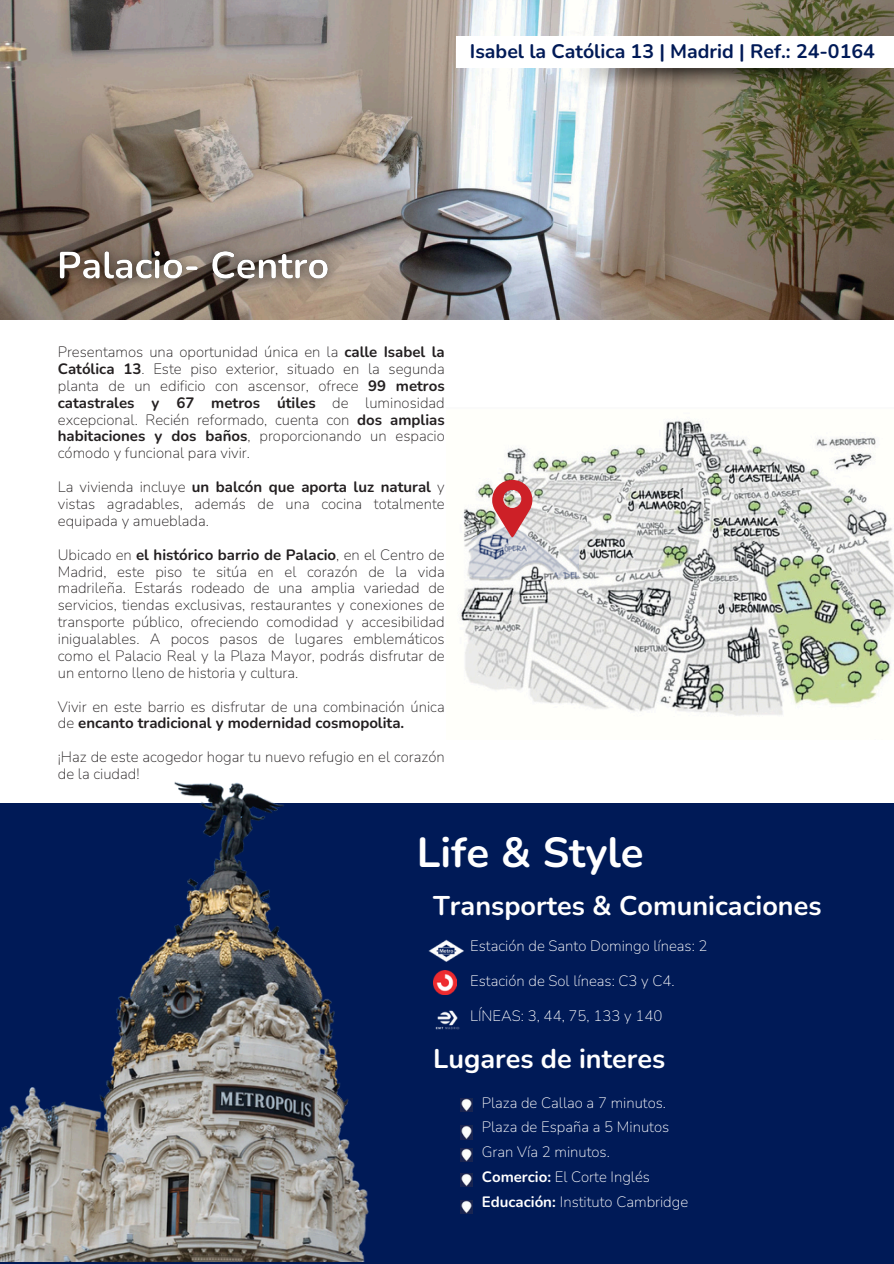
<style>
.page{position:relative;width:894px;height:1264px;background:#fff}
.page>*{position:absolute;margin:0;border:0;box-sizing:border-box;transform-origin:0 0}
.t1{font:700 42px "Nunito";color:#fff}
.t2{font:700 27px "Nunito";color:#fff}
.t3{font:700 19.5px "Nunito";color:#001a57}
.t4{font:200 15px/16.8px "Nunito";color:#231f20;text-align:justify}
.t5{font:200 15px "Nunito";color:#fff}
.s1{font-weight:700}
</style>
<div class="page">
<div style="left:0;top:802px;width:893px;height:461px;background:#001a57"></div>
<svg style="left:460px;top:1098px;width:12px;height:13px"></svg>
<svg style="left:460px;top:1148px;width:12px;height:13px"></svg>
<svg style="left:460px;top:1125px;width:12px;height:13px"></svg>
<svg style="left:460px;top:1173px;width:12px;height:13px"></svg>
<svg style="left:460px;top:1200px;width:12px;height:13px"></svg>
<img style="left:0;top:0;width:893px;height:320px">
<div style="left:456px;top:37px;width:437px;height:31px;background:#fff"></div>
<img style="left:572px;top:68px;width:310px;height:20px">
<img style="left:42px;top:234px;width:302px;height:65px">
<img style="left:460px;top:420px;width:433px;height:296px">
<img style="left:462px;top:509px;width:116px;height:75px">
<svg style="left:492px;top:480px;width:40px;height:58px;background:#cd7173"></svg>
<img style="left:433px;top:970px;width:23px;height:24px">
<img style="left:435px;top:1010px;width:25px;height:20px">
<img style="left:428px;top:939px;width:36px;height:23px">
<img style="left:0;top:781px;width:381px;height:480px">
<p class="t3" style="left:470px;top:38px;width:406px">Isabel la Católica 13 | Madrid | Ref.: 24-0164</p>
<p class="t4" style="left:58px;top:344px;width:388px">Presentamos una oportunidad única en la <span class="s1">calle Isabel la Católica 13</span>. Este piso exterior, situado en la segunda planta de un edificio con ascensor, ofrece <span class="s1">99 metros catastrales y 67 metros útiles</span> de luminosidad excepcional. Recién reformado, cuenta con <span class="s1">dos amplias habitaciones y dos baños</span>, proporcionando un espacio cómodo y funcional para vivir.</p>
<p class="t4" style="left:58px;top:479px;width:388px">La vivienda incluye <span class="s1">un balcón que aporta luz natural</span> y vistas agradables, además de una cocina totalmente equipada y amueblada.</p>
<h3 class="t4" style="left:58px;top:546px;width:388px">Ubicado en <span class="s1">el histórico barrio de Palacio</span>, en el Centro de Madrid, este piso te sitúa en el corazón de la vida madrileña. Estarás rodeado de una amplia variedad de servicios, tiendas exclusivas, restaurantes y conexiones de transporte público, ofreciendo comodidad y accesibilidad inigualables. A pocos pasos de lugares emblemáticos como el Palacio Real y la Plaza Mayor, podrás disfrutar de un entorno lleno de historia y cultura.</h3>
<p class="t4" style="left:58px;top:698px;width:388px">Vivir en este barrio es disfrutar de una combinación única de <span class="s1">encanto tradicional y modernidad cosmopolita.</span></p>
<p class="t4" style="left:58px;top:749px;width:388px">¡Haz de este acogedor hogar tu nuevo refugio en el corazón de la ciudad!</p>
<p class="t1" style="left:417px;top:824px;width:228px">Life &amp; Style</p>
<p class="t2" style="left:433px;top:887px;width:390px">Transportes &amp; Comunicaciones</p>
<p class="t5" style="left:470px;top:936px;width:239px">Estación de Santo Domingo líneas: 2</p>
<p class="t5" style="left:470px;top:971px;width:206px">Estación de Sol líneas: C3 y C4.</p>
<p class="t5" style="left:470px;top:1005px;width:193px">LÍNEAS: 3, 44, 75, 133 y 140</p>
<p class="t2" style="left:433px;top:1040px;width:233px">Lugares de interes</p>
<p class="t5" style="left:481px;top:1092px;width:186px">Plaza de Callao a 7 minutos.</p>
<p class="t5" style="left:481px;top:1117px;width:189px">Plaza de España a 5 Minutos</p>
<p class="t5" style="left:481px;top:1141px;width:129px">Gran Vía 2 minutos.</p>
<h1 class="t5" style="left:481px;top:1166px;width:170px"><span class="s1">Comercio:</span> El Corte Inglés</h1>
<h3 class="t5" style="left:481px;top:1191px;width:208px"><span class="s1">Educación:</span> Instituto Cambridge</h3>
</div>
